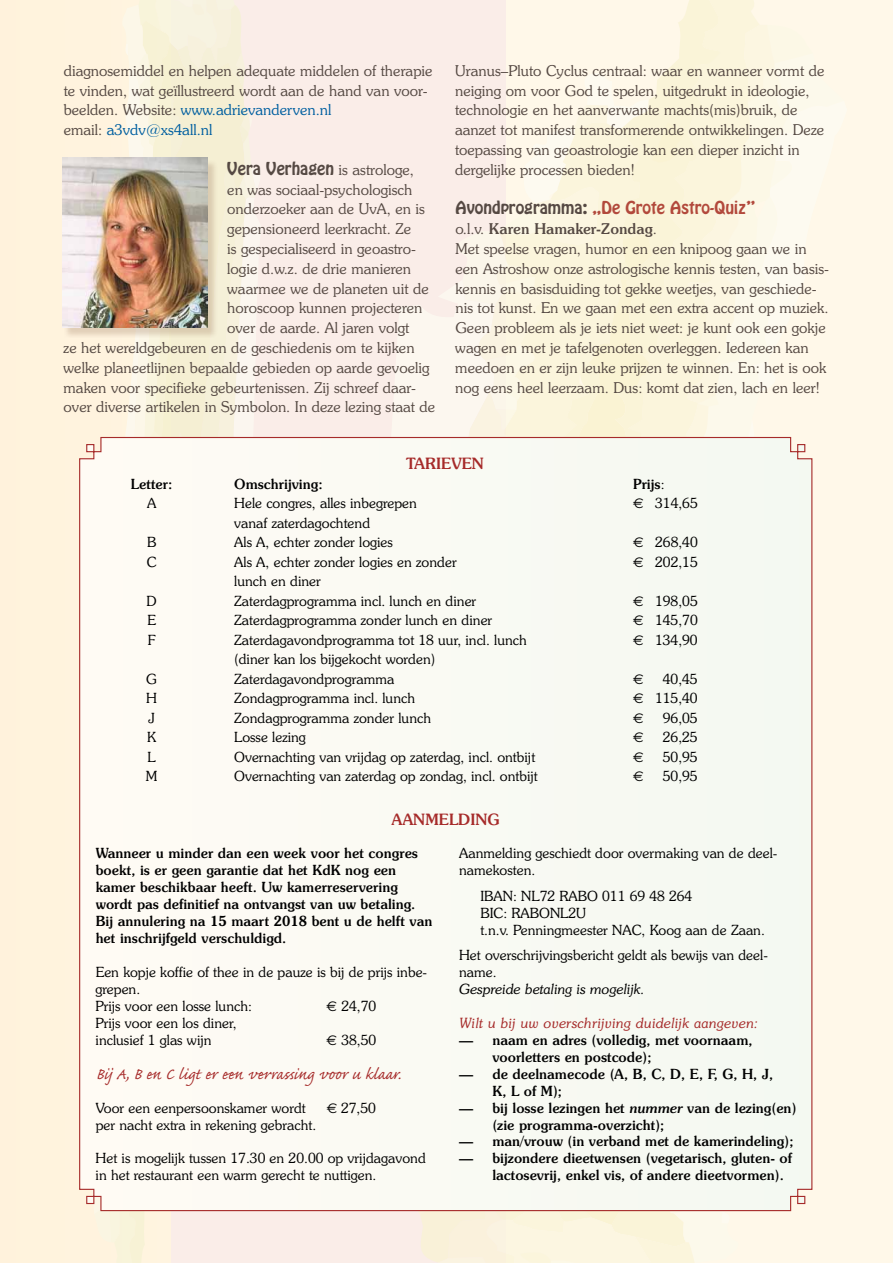
<style>
.page{position:relative;width:893px;height:1263px;background:#fff}
.page>*{position:absolute;margin:0;border:0;box-sizing:border-box;transform-origin:0 0}
.t1{font:20.25px "Caflisch Script Pro";letter-spacing:.005em;color:#a62b2a}
.t2{font:15.75px "Hobo Std";color:#b2493c}
.t3{font:15.75px "Hobo Std";color:#554943}
.t4{font:500 15.75px "Souvenir IT Cby BT";color:#a62b2a}
.t5{font:300 15px/19.8px "Souvenir IT Cby BT";color:#554943}
.t6{font:italic 300 14.25px "Souvenir IT Cby BT";letter-spacing:.02em;color:#a62b2a}
.t7{font:italic 300 14.25px "Souvenir IT Cby BT";color:#000}
.t8{font:300 14.1px/17px "Souvenir IT Cby BT";color:#000}
.t9{font:500 14.1px/17px "Souvenir IT Cby BT";color:#000}
.t10{font:14.1px "Euro";color:#000}
.s1{color:#005fa0}
.s2{font-family:"Souvenir IT Cby BT";font-weight:300;font-size:15px}
.s3{color:#554943}
.s4{font-weight:500}
.s5{font-weight:300}
.s6{font-family:"Euro";font-weight:400}
.s7{font-style:italic}
</style>
<div class="page">
<div style="left:170px;top:0;width:571px;height:1263px;background:#faede8"></div>
<div style="left:0;top:0;width:170px;height:1263px;background:#fff3dd"></div>
<svg style="left:123px;top:0;width:126px;height:436px"></svg>
<div style="left:506px;top:0;width:387px;height:1263px;background:#fff8e9"></div>
<svg style="left:678px;top:0;width:58px;height:25px"></svg>
<svg style="left:419px;top:25px;width:339px;height:1238px"></svg>
<div style="left:79px;top:436px;width:734px;height:776px;background:#fafaf3"></div>
<div style="left:64px;top:159px;width:155px;height:178px;background:#9d7b60;opacity:.3"></div>
<img style="left:62px;top:157px;width:145px;height:170px">
<p class="t5" style="left:64px;top:60px;width:370px">diagnosemiddel en helpen adequate middelen of therapie te vinden, wat geïllustreerd wordt aan de hand van voor&shy;beelden. Website: <span class="s1">www.adrievanderven.nl<br></span>email: <span class="s1">a3vdv@xs4all.nl</span></p>
<p class="t3" style="left:227px;top:158px;width:188px">Vera Verhagen <span class="s2">is astrologe,</span></p>
<p class="t5" style="left:227px;top:179px;width:187px">en was sociaal-psychologisch</p>
<p class="t5" style="left:227px;top:199px;width:199px">onderzoeker aan de UvA, en is</p>
<p class="t5" style="left:227px;top:219px;width:185px">gepensioneerd leerkracht. Ze</p>
<p class="t5" style="left:227px;top:239px;width:190px">is gespecialiseerd in geoastro-</p>
<p class="t5" style="left:227px;top:258px;width:186px">logie d.w.z. de drie manieren</p>
<p class="t5" style="left:227px;top:278px;width:203px">waarmee we de planeten uit de</p>
<p class="t5" style="left:227px;top:298px;width:197px">horoscoop kunnen projecteren</p>
<p class="t5" style="left:227px;top:318px;width:184px">over de aarde. Al jaren volgt</p>
<p class="t5" style="left:64px;top:338px;width:352px">ze het wereldgebeuren en de geschiedenis om te kijken</p>
<p class="t5" style="left:64px;top:357px;width:367px">welke planeetlijnen bepaalde gebieden op aarde gevoelig</p>
<p class="t5" style="left:64px;top:377px;width:354px">maken voor specifieke gebeurtenissen. Zij schreef daar-</p>
<p class="t5" style="left:64px;top:397px;width:373px">over diverse artikelen in Symbolon. In deze lezing staat de</p>
<p class="t5" style="left:455px;top:60px;width:371px">Uranus–Pluto Cyclus centraal: waar en wanneer vormt de neiging om voor God te spelen, uitgedrukt in ideologie, technologie en het aanverwante machts(mis)bruik, de aanzet tot manifest transformerende ontwikkelingen. Deze toepassing van geoastrologie kan een dieper inzicht in dergelijke processen bieden!</p>
<p class="t2" style="left:455px;top:197px;width:301px"><span class="s3">Avondprogramma:</span> „De Grote Astro-Quiz”</p>
<p class="t5" style="left:455px;top:219px;width:375px">o.l.v. <span class="s4">Karen Hamaker-Zondag</span>.<br>Met speelse vragen, humor en een knipoog gaan we in een Astroshow onze astrologische kennis testen, van basis&shy;kennis en basisduiding tot gekke weetjes, van geschiede&shy;nis tot kunst. En we gaan met een extra accent op muziek.<br>Geen probleem als je iets niet weet: je kunt ook een gokje wagen en met je tafelgenoten overleggen. Iedereen kan meedoen en er zijn leuke prijzen te winnen. En: het is ook nog eens heel leerzaam. Dus: komt dat zien, lach en leer!</p>
<p class="t4" style="left:406px;top:454px;width:79px">TARIEVEN</p>
<p class="t9" style="left:131px;top:475px;width:43px">Letter:</p>
<p class="t9" style="left:234px;top:475px;width:90px">Omschrijving:</p>
<p class="t9" style="left:633px;top:475px;width:33px">Prijs<span class="s5">:</span></p>
<p class="t8" style="left:147px;top:495px;width:11px">A</p>
<p class="t8" style="left:234px;top:495px;width:184px">Hele congres, alles inbegrepen</p>
<p class="t8" style="left:633px;top:495px;width:66px"><span class="s6">A</span> 314,65</p>
<p class="t8" style="left:234px;top:514px;width:137px">vanaf zaterdagochtend</p>
<p class="t8" style="left:147px;top:534px;width:11px">B</p>
<p class="t8" style="left:234px;top:534px;width:160px">Als A, echter zonder logies</p>
<p class="t8" style="left:633px;top:534px;width:66px"><span class="s6">A</span> 268,40</p>
<p class="t8" style="left:147px;top:553px;width:11px">C</p>
<p class="t8" style="left:234px;top:553px;width:224px">Als A, echter zonder logies en zonder</p>
<p class="t8" style="left:633px;top:553px;width:66px"><span class="s6">A</span> 202,15</p>
<p class="t8" style="left:234px;top:573px;width:88px">lunch en diner</p>
<p class="t8" style="left:147px;top:592px;width:12px">D</p>
<p class="t8" style="left:234px;top:592px;width:244px">Zaterdagprogramma incl. lunch en diner</p>
<p class="t8" style="left:633px;top:592px;width:66px"><span class="s6">A</span> 198,05</p>
<p class="t8" style="left:147px;top:612px;width:10px">E</p>
<p class="t8" style="left:234px;top:612px;width:260px">Zaterdagprogramma zonder lunch en diner</p>
<p class="t8" style="left:633px;top:612px;width:66px"><span class="s6">A</span> 145,70</p>
<p class="t8" style="left:148px;top:631px;width:9px">F</p>
<p class="t8" style="left:234px;top:631px;width:294px">Zaterdagavondprogramma tot 18 uur, incl. lunch</p>
<p class="t8" style="left:633px;top:631px;width:66px"><span class="s6">A</span> 134,90</p>
<p class="t8" style="left:234px;top:651px;width:203px">(diner kan los bijgekocht worden)</p>
<p class="t8" style="left:146px;top:670px;width:12px">G</p>
<p class="t8" style="left:234px;top:670px;width:162px">Zaterdagavondprogramma</p>
<p class="t10" style="left:633px;top:671px;width:12px">A</p>
<p class="t8" style="left:663px;top:670px;width:36px">40,45</p>
<p class="t8" style="left:146px;top:690px;width:12px">H</p>
<p class="t8" style="left:234px;top:690px;width:183px">Zondagprogramma incl. lunch</p>
<p class="t8" style="left:633px;top:690px;width:66px"><span class="s6">A</span> 115,40</p>
<p class="t8" style="left:148px;top:709px;width:8px">J</p>
<p class="t8" style="left:234px;top:709px;width:199px">Zondagprogramma zonder lunch</p>
<p class="t10" style="left:633px;top:710px;width:12px">A</p>
<p class="t8" style="left:663px;top:709px;width:36px">96,05</p>
<p class="t8" style="left:147px;top:729px;width:10px">K</p>
<p class="t8" style="left:234px;top:729px;width:73px">Losse lezing</p>
<p class="t10" style="left:633px;top:729px;width:12px">A</p>
<p class="t8" style="left:663px;top:729px;width:36px">26,25</p>
<p class="t8" style="left:148px;top:748px;width:10px">L</p>
<p class="t8" style="left:234px;top:748px;width:302px">Overnachting van vrijdag op zaterdag, incl. ontbijt</p>
<p class="t10" style="left:633px;top:749px;width:12px">A</p>
<p class="t8" style="left:663px;top:748px;width:36px">50,95</p>
<p class="t8" style="left:146px;top:768px;width:13px">M</p>
<p class="t8" style="left:234px;top:768px;width:305px">Overnachting van zaterdag op zondag, incl. ontbijt</p>
<p class="t10" style="left:633px;top:768px;width:12px">A</p>
<p class="t8" style="left:663px;top:768px;width:36px">50,95</p>
<p class="t4" style="left:392px;top:810px;width:109px">AANMELDING</p>
<p class="t9" style="left:96px;top:845px;width:338px">Wanneer u minder dan een week voor het congres boekt, is er geen garantie dat het KdK nog een kamer beschikbaar heeft. Uw kamerreservering wordt pas definitief na ontvangst van uw betaling.<br>Bij annulering na 15 maart 2018 bent u de helft van het inschrijfgeld verschuldigd.</p>
<p class="t8" style="left:96px;top:963px;width:333px">Een kopje koffie of thee in de pauze is bij de prijs inbe&shy;grepen.<br>Prijs voor een losse lunch:</p>
<p class="t8" style="left:459px;top:845px;width:319px">Aanmelding geschiedt door overmaking van de deel&shy;namekosten.</p>
<p class="t8" style="left:480px;top:887px;width:286px">IBAN: NL72 RABO 011 69 48 264<br>BIC: RABONL2U<br>t.n.v. Penningmeester NAC, Koog aan de Zaan.</p>
<p class="t8" style="left:459px;top:946px;width:310px">Het overschrijvingsbericht geldt als bewijs van deel&shy;name.</p>
<p class="t7" style="left:459px;top:980px;width:187px">Gespreide betaling is mogelijk.</p>
<p class="t6" style="left:459px;top:1014px;width:300px">Wilt u bij uw overschrijving duidelijk aangeven:</p>
<p class="t9" style="left:492px;top:1031px;width:262px;text-indent:-33px">— naam en adres (volledig, met voornaam, voorletters en postcode);</p>
<p class="t9" style="left:492px;top:1065px;width:282px;text-indent:-33px">— de deelnamecode (A, B, C, D, E, F, G, H, J,<br>K, L of M);</p>
<p class="t9" style="left:492px;top:1099px;width:306px;text-indent:-33px">— bij losse lezingen het <span class="s7">nummer</span> van de lezing(en) (zie programma-overzicht);</p>
<p class="t9" style="left:459px;top:1133px;width:336px">— man/vrouw (in verband met de kamerindeling);</p>
<p class="t9" style="left:492px;top:1150px;width:301px;text-indent:-33px">— bijzondere dieetwensen (vegetarisch, gluten- of lactosevrij, enkel vis, of andere dieetvormen).</p>
<p class="t8" style="left:327px;top:997px;width:51px"><span class="s6">A</span> 24,70</p>
<p class="t8" style="left:96px;top:1014px;width:143px">Prijs voor een los diner, inclusief 1 glas wijn</p>
<p class="t8" style="left:327px;top:1031px;width:51px"><span class="s6">A</span> 38,50</p>
<h1 class="t1" style="left:96px;top:1063px;width:307px">Bij A, B en C ligt er een verrassing voor u klaar.</h1>
<p class="t8" style="left:96px;top:1099px;width:212px">Voor een eenpersoonskamer wordt</p>
<p class="t8" style="left:327px;top:1099px;width:51px"><span class="s6">A</span> 27,50</p>
<p class="t8" style="left:96px;top:1116px;width:222px">per nacht extra in rekening gebracht.</p>
<p class="t8" style="left:96px;top:1150px;width:332px">Het is mogelijk tussen 17.30 en 20.00 op vrijdagavond in het restaurant een warm gerecht te nuttigen.</p>
</div>
